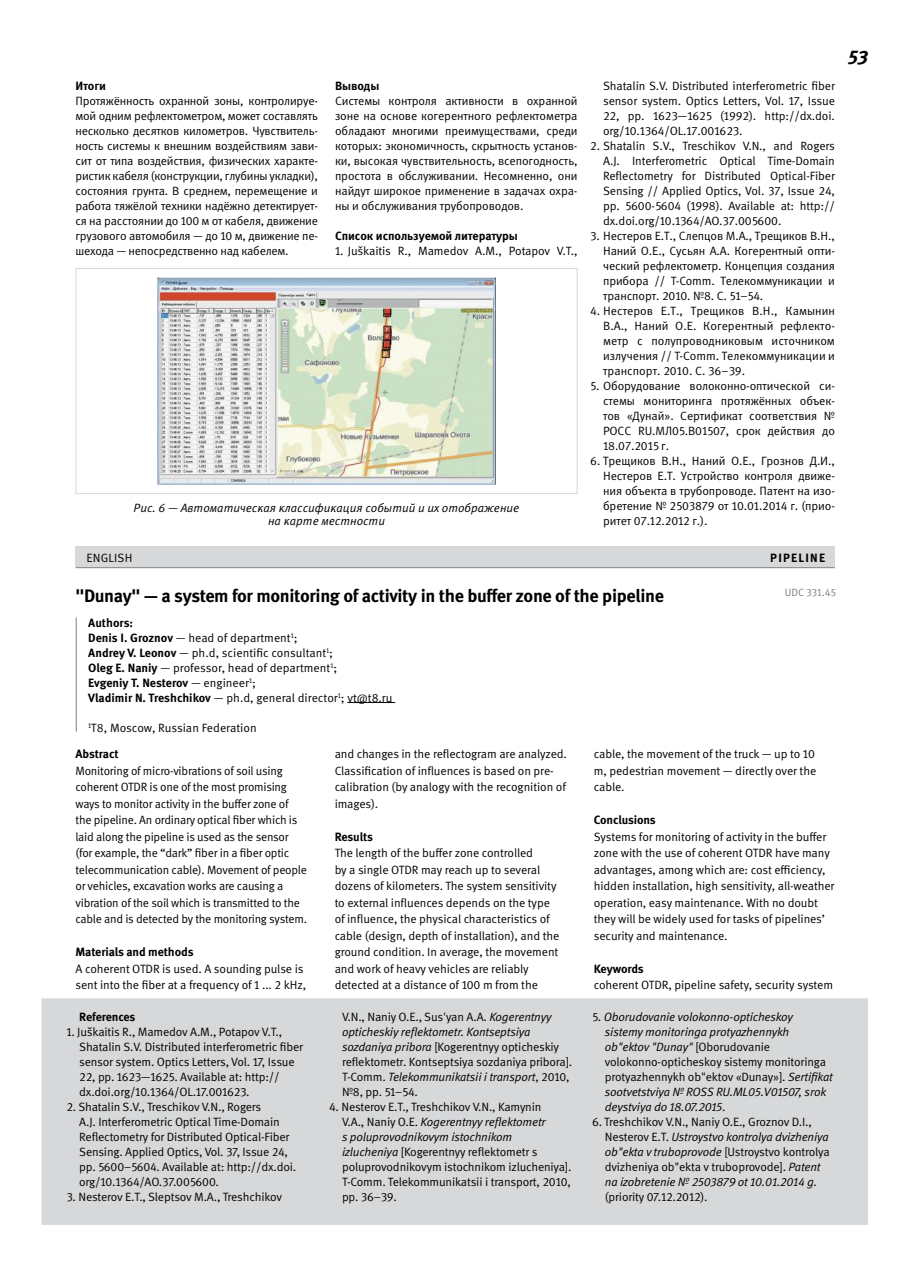
<style>
.page{position:relative;width:919px;height:1272px;background:#fff}
.page>*{position:absolute;margin:0;border:0;box-sizing:border-box;transform-origin:0 0}
.t1{font:italic 700 19.5px "Meta Pro";color:#000}
.t2{font:700 18px "Meta Pro";letter-spacing:-.02em;color:#000}
.t3{font:12px/15px "Meta Pro";letter-spacing:-.015em;color:#000}
.t4{font:italic 12px/15px "Meta Pro";letter-spacing:-.015em;color:#000;text-align:center}
.t5{font:700 12px "Meta Pro";letter-spacing:-.01em;color:#000}
.t6{font:10.5px "Meta Pro";color:#7c7d80}
.s1{font-weight:700}
.s2{font-style:italic}
.s3{font-style:normal}
</style>
<div class="page">
<img style="left:157px;top:277px;width:338px;height:208px">
<div style="left:75px;top:268px;width:502px;height:226px;border:1px solid #d7d8d9"></div>
<hr style="left:347px;top:702px;width:48px;height:1px;background:#000">
<div style="left:75px;top:546px;width:759px;height:21px;background:#d7d8d9"></div>
<hr style="left:75px;top:567px;width:759px;height:1px;background:#7c7d80">
<hr style="left:76px;top:617px;width:1px;height:114px;background:#7c7d80">
<div style="left:41px;top:998px;width:826px;height:226px;background:#d7d8d9;border:2px solid #d7d8d9"></div>
<p class="t5" style="left:75px;top:78px;width:32px">Итоги</p>
<p class="t3" style="left:75px;top:94px;width:244px;text-align:justify">Протяжённость охранной зоны, контролируе&shy;мой одним рефлектометром, может составлять несколько десятков километров. Чувствитель&shy;ность системы к внешним воздействиям зави&shy;сит от типа воздействия, физических характе&shy;ристик кабеля (конструкции, глубины укладки), состояния грунта. В среднем, перемещение и работа тяжёлой техники надёжно детектирует&shy;ся на расстоянии до 100 м от кабеля, движение грузового автомобиля — до 10 м, движение пе&shy;шехода — непосредственно над кабелем.</p>
<p class="t5" style="left:335px;top:78px;width:46px">Выводы</p>
<p class="t3" style="left:335px;top:94px;width:244px;text-align:justify">Системы контроля активности в охранной зоне на основе когерентного рефлектометра обладают многими преимуществами, среди которых: экономичность, скрытность установ&shy;ки, высокая чувствительность, всепогодность, простота в обслуживании. Несомненно, они найдут широкое применение в задачах охра&shy;ны и обслуживания трубопроводов.</p>
<p class="t5" style="left:335px;top:228px;width:184px">Список используемой литературы</p>
<p class="t3" style="left:335px;top:244px;width:244px">1. Juškaitis R., Mamedov A.M., Potapov V.T.,</p>
<p class="t4" style="left:134px;top:501px;width:387px;line-height:13.5px">Рис. 6 — Автоматическая классификация событий и их отображение на карте местности</p>
<p class="t3" style="left:603px;top:79px;width:233px;text-align:justify">Shatalin S.V. Distributed interferometric fiber sensor system. Optics Letters, Vol. 17, Issue 22, pp. 1623—1625 (1992). http://dx.doi. org/10.1364/OL.17.001623.</p>
<p class="t3" style="left:603px;top:139px;width:233px;text-align:justify;text-indent:-13px">2. Shatalin S.V., Treschikov V.N., and Rogers A.J. Interferometric Optical Time-Domain Reflectometry for Distributed Optical-Fiber Sensing // Applied Optics, Vol. 37, Issue 24, pp. 5600-5604 (1998). Available at: http:// dx.doi.org/10.1364/AO.37.005600.</p>
<p class="t3" style="left:603px;top:229px;width:233px;text-align:justify;text-indent:-13px">3. Нестеров Е.Т., Слепцов М.А., Трещиков В.Н., Наний О.Е., Сусьян А.А. Когерентный опти&shy;ческий рефлектометр. Концепция создания прибора // T-Comm. Телекоммуникации и транспорт. 2010. №8. С. 51–54.</p>
<p class="t3" style="left:603px;top:304px;width:233px;text-align:justify;text-indent:-13px">4. Нестеров Е.Т., Трещиков В.Н., Камынин В.А., Наний О.Е. Когерентный рефлекто&shy;метр с полупроводниковым источником излучения // T-Comm. Телекоммуникации и транспорт. 2010. С. 36–39.</p>
<p class="t3" style="left:603px;top:379px;width:233px;text-align:justify;text-indent:-13px">5. Оборудование волоконно-оптической си&shy;стемы мониторинга протяжённых объек&shy;тов «Дунай». Сертификат соответствия № РОСС RU.МЛ05.В01507, срок действия до 18.07.2015 г.</p>
<p class="t3" style="left:603px;top:454px;width:233px;text-align:justify;text-indent:-13px">6. Трещиков В.Н., Наний О.Е., Грознов Д.И., Нестеров Е.Т. Устройство контроля движе&shy;ния объекта в трубопроводе. Патент на изо&shy;бретение № 2503879 от 10.01.2014 г. (прио&shy;ритет 07.12.2012 г.).</p>
<p class="t3" style="left:86px;top:550px;width:14px">English</p>
<p class="t5" style="left:770px;top:549px;width:16px">Pipeline</p>
<h2 class="t2" style="left:75px;top:584px;width:590px">"Dunay" — a system for monitoring of activity in the buffer zone of the pipeline</h2>
<p class="t3" style="left:88px;top:615px;width:305px"><span class="s1">Authors:<br>Denis I. Groznov</span> — head of department<sup>1</sup>;<br><span class="s1">Andrey V. Leonov</span> — ph.d, scientific consultant<sup>1</sup>;<br><span class="s1">Oleg E. Naniy</span> — professor, head of department<sup>1</sup>;<br><span class="s1">Evgeniy T. Nesterov</span> — engineer<sup>1</sup>;<br><span class="s1">Vladimir N. Treshchikov</span> — ph.d, general director<sup>1</sup>; vt@t8.ru</p>
<p class="t3" style="left:88px;top:720px;width:170px"><sup>1</sup>Т8, Moscow, Russian Federation</p>
<p class="t6" style="left:784px;top:585px;width:52px">UDC 331.45</p>
<p class="t5" style="left:75px;top:746px;width:45px">Abstract</p>
<p class="t3" style="left:75px;top:762px;width:233px;line-height:16.5px">Monitoring of micro-vibrations of soil using coherent OTDR is one of the most promising ways to monitor activity in the buffer zone of the pipeline. An ordinary optical fiber which is laid along the pipeline is used as the sensor (for example, the “dark” fiber in a fiber optic telecommunication cable). Movement of people or vehicles, excavation works are causing a vibration of the soil which is transmitted to the cable and is detected by the monitoring system.</p>
<p class="t5" style="left:75px;top:944px;width:120px">Materials and methods</p>
<p class="t3" style="left:75px;top:960px;width:232px;line-height:16.5px">A coherent OTDR is used. A sounding pulse is sent into the fiber at a frequency of 1 ... 2 kHz,</p>
<p class="t5" style="left:79px;top:1009px;width:58px">References</p>
<p class="t3" style="left:79px;top:1024px;width:225px;text-indent:-13px">1. Juškaitis R., Mamedov A.M., Potapov V.T., Shatalin S.V. Distributed interferometric fiber sensor system. Optics Letters, Vol. 17, Issue 22, pp. 1623—1625. Available at: http:// dx.doi.org/10.1364/OL.17.001623.</p>
<p class="t3" style="left:79px;top:1099px;width:218px;text-indent:-13px">2. Shatalin S.V., Treschikov V.N., Rogers<br>A.J. Interferometric Optical Time-Domain Reflectometry for Distributed Optical-Fiber Sensing. Applied Optics, Vol. 37, Issue 24, pp. 5600–5604. Available at: http://dx.doi. org/10.1364/AO.37.005600.</p>
<p class="t3" style="left:66px;top:1189px;width:217px">3. Nesterov E.T., Sleptsov M.A., Treshchikov</p>
<p class="t3" style="left:334px;top:746px;width:234px;line-height:16.5px">and changes in the reflectogram are analyzed.<br>Classification of influences is based on pre&shy;calibration (by analogy with the recognition of images).</p>
<p class="t5" style="left:334px;top:829px;width:40px">Results</p>
<p class="t3" style="left:334px;top:845px;width:226px;line-height:16.5px">The length of the buffer zone controlled<br>by a single OTDR may reach up to several dozens of kilometers. The system sensitivity to external influences depends on the type of influence, the physical characteristics of cable (design, depth of installation), and the ground condition. In average, the movement and work of heavy vehicles are reliably detected at a distance of 100 m from the</p>
<p class="t3" style="left:342px;top:1009px;width:232px">V.N., Naniy O.E., Sus'yan A.A. <span class="s2">Kogerentnyy opticheskiy reflektometr. Kontseptsiya sozdaniya pribora</span> [Kogerentnyy opticheskiy reflektometr. Kontseptsiya sozdaniya pribora].<br>T-Comm. <span class="s2">Telekommunikatsii i transport</span>, 2010, №8, pp. 51–54.</p>
<p class="t3" style="left:342px;top:1099px;width:231px;text-indent:-13px">4. Nesterov E.T., Treshchikov V.N., Kamynin<br>V.A., Naniy O.E. <span class="s2">Kogerentnyy reflektometr<br>s poluprovodnikovym istochnikom izlucheniya</span> [Kogerentnyy reflektometr s poluprovodnikovym istochnikom izlucheniya].<br>T-Comm. Telekommunikatsii i transport, 2010, pp. 36–39.</p>
<p class="t3" style="left:593px;top:746px;width:224px;line-height:16.5px;text-align:justify">cable, the movement of the truck — up to 10 m, pedestrian movement — directly over the cable.</p>
<p class="t5" style="left:593px;top:812px;width:63px">Conclusions</p>
<p class="t3" style="left:593px;top:828px;width:242px;line-height:16.5px">Systems for monitoring of activity in the buffer zone with the use of coherent OTDR have many advantages, among which are: cost efficiency, hidden installation, high sensitivity, all-weather operation, easy maintenance. With no doubt they will be widely used for tasks of pipelines’ security and maintenance.</p>
<p class="t5" style="left:593px;top:961px;width:51px">Keywords</p>
<p class="t3" style="left:593px;top:978px;width:241px">coherent OTDR, pipeline safety, security system</p>
<p class="t4" style="left:604px;top:1009px;width:229px;text-align:left;text-indent:-13px"><span class="s3">5.</span> Oborudovanie volokonno-opticheskoy sistemy monitoringa protyazhennykh ob"ektov "Dunay" <span class="s3">[Oborudovanie volokonno-opticheskoy sistemy monitoringa protyazhennykh ob"ektov «Dunay»].</span> Sertifikat sootvetstviya № ROSS RU.ML05.V01507, srok deystviya do 18.07.2015<span class="s3">.</span></p>
<p class="t3" style="left:604px;top:1114px;width:226px;text-indent:-13px">6. Treshchikov V.N., Naniy O.E., Groznov D.I., Nesterov E.T. <span class="s2">Ustroystvo kontrolya dvizheniya ob"ekta v truboprovode</span> [Ustroystvo kontrolya dvizheniya ob"ekta v truboprovode]. <span class="s2">Patent na izobretenie № 2503879 ot 10.01.2014 g.</span></p>
<p class="t3" style="left:604px;top:1189px;width:104px">(priority 07.12.2012).</p>
<h1 class="t1" style="left:848px;top:45px;width:21px">53</h1>
</div>
